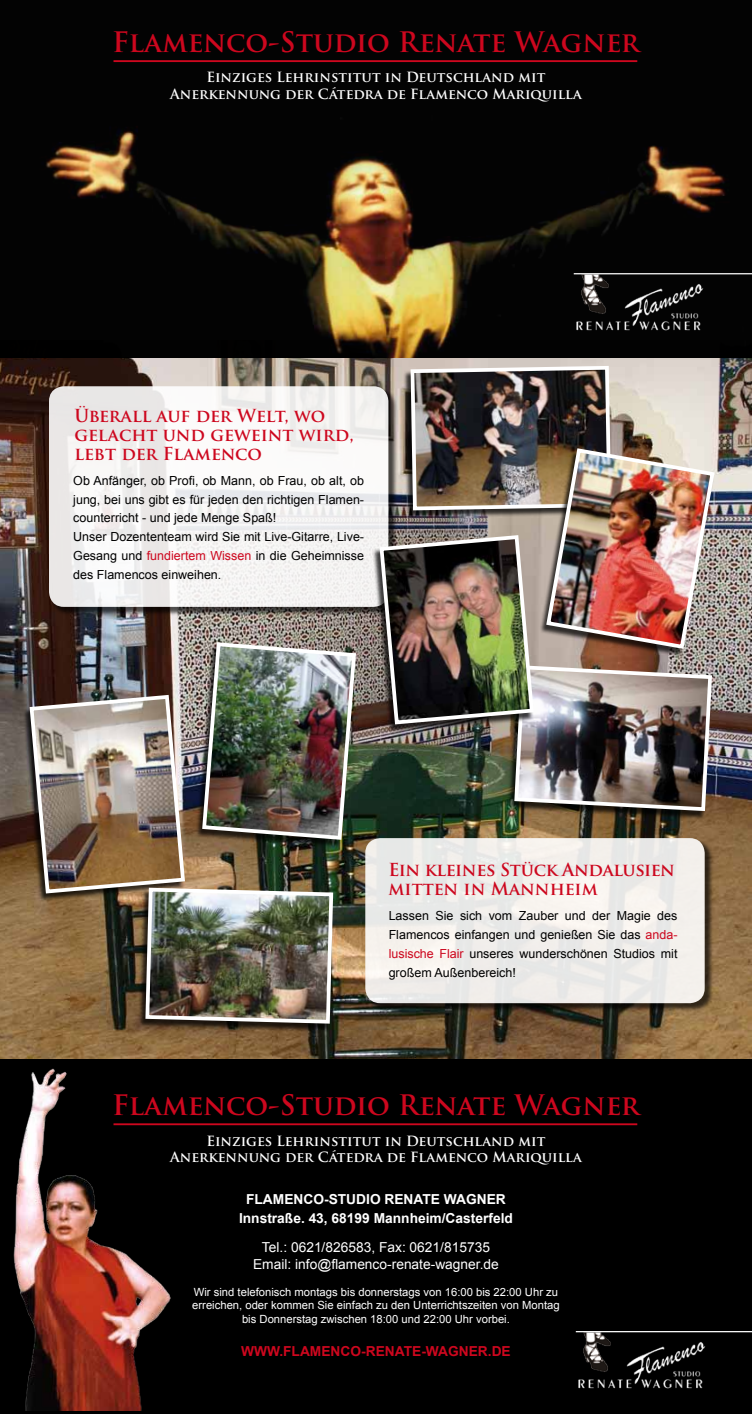
<style>
.page{position:relative;width:752px;height:1414px;background:#fff}
.page>*{position:absolute;margin:0;border:0;box-sizing:border-box;transform-origin:0 0}
.t1{font:700 27.5px "Trajan Pro";color:#cd071e}
.t2{font:700 17.5px/18.8px "Trajan Pro";letter-spacing:-.01em;color:#cd071e}
.t3{font:700 13.75px/16.5px "Trajan Pro";color:#fff;text-align:center}
.t4{font:13.75px/17.5px "Arial";color:#fff;text-align:center}
.t5{font:700 13.75px/18.8px "Arial";color:#fff;text-align:center}
.t6{font:700 13.75px "Arial";color:#cd071e}
.t7{font:12.5px/18.8px "Arial";color:#000}
.t8{font:11.25px/13.8px "Arial";color:#fff;text-align:center}
.s1{color:#cd071e}
</style>
<div class="page">
<img style="left:0;top:358px;width:751px;height:701px">
<div style="left:50px;top:387px;width:347px;height:229px;background:#000;opacity:.75"></div>
<div style="left:49px;top:386px;width:339px;height:221px;background:linear-gradient(to right,#f0eeee,#f6f6f5);border-radius:15px"></div>
<div style="left:366px;top:839px;width:347px;height:173px;background:#000;opacity:.75"></div>
<div style="left:365px;top:838px;width:339px;height:165px;background:#f0edea;border-radius:15px"></div>
<img style="left:0;top:0;width:751px;height:358px">
<img style="left:570px;top:274px;width:148px;height:64px">
<hr style="left:573px;top:273px;width:178px;height:1px;background:#fff">
<hr style="left:113px;top:60px;width:524px;height:2px;background:#cd071e">
<div style="left:507px;top:667px;width:205px;height:152px;background:#000;opacity:.75"></div>
<div style="left:0;top:1059px;width:751px;height:355px;background:#000"></div>
<img style="left:1px;top:1047px;width:178px;height:363px">
<img style="left:575px;top:1332px;width:145px;height:57px">
<hr style="left:575px;top:1331px;width:176px;height:1px;background:#fff">
<hr style="left:113px;top:1123px;width:524px;height:2px;background:#cd071e">
<div style="left:23px;top:696px;width:162px;height:206px;background:#000;opacity:.75"></div>
<div style="left:138px;top:889px;width:195px;height:143px;background:#000;opacity:.75"></div>
<div style="left:372px;top:537px;width:161px;height:196px;background:#000;opacity:.75"></div>
<img style="left:377px;top:364px;width:339px;height:449px">
<img style="left:28px;top:640px;width:330px;height:385px">
<h1 class="t1" style="left:112px;top:25px;width:529px">Flamenco-Studio Renate Wagner</h1>
<p class="t3" style="left:170px;top:69px;width:413px">Einziges Lehrinstitut in Deutschland mit<br>Anerkennung der Cátedra de Flamenco Mariquilla</p>
<h2 class="t2" style="left:74px;top:407px;width:280px">Überall auf der Welt, wo gelacht und geweint wird, lebt der Flamenco</h2>
<p class="t7" style="left:73px;top:471px;width:292px">Ob Anfänger, ob Profi, ob Mann, ob Frau, ob alt, ob jung, bei uns gibt es für jeden den richtigen Flamen&shy;counterricht - und jede Menge Spaß!<br>Unser Dozententeam wird Sie mit Live-Gitarre, Live-Gesang und <span class="s1">fundiertem Wissen</span> in die Geheimnisse des Flamencos einweihen.</p>
<h2 class="t2" style="left:388px;top:860px;width:288px">Ein kleines Stück Andalusien mitten in Mannheim</h2>
<p class="t7" style="left:388px;top:907px;width:290px;text-align:justify">Lassen Sie sich vom Zauber und der Magie des Flamencos einfangen und genießen Sie das <span class="s1">anda&shy;lusische Flair</span> unseres wunderschönen Studios mit großem Außenbereich!</p>
<h1 class="t1" style="left:112px;top:1088px;width:529px">Flamenco-Studio Renate Wagner</h1>
<p class="t3" style="left:170px;top:1132px;width:413px">Einziges Lehrinstitut in Deutschland mit<br>Anerkennung der Cátedra de Flamenco Mariquilla</p>
<p class="t5" style="left:239px;top:1190px;width:275px">FLAMENCO-STUDIO RENATE WAGNER<br>INNSTRAßE. 43, 68199 MANNHEIM/CASTERFELD</p>
<p class="t4" style="left:253px;top:1238px;width:247px">Tel.: 0621/826583, Fax: 0621/815735<br>Email: info@flamenco-renate-wagner.de</p>
<p class="t8" style="left:192px;top:1285px;width:369px">Wir sind telefonisch montags bis donnerstags von 16:00 bis 22:00 Uhr zu erreichen, oder kommen Sie einfach zu den Unterrichtszeiten von Montag bis Donnerstag zwischen 18:00 und 22:00 Uhr vorbei.</p>
<p class="t6" style="left:241px;top:1341px;width:14px">WWW</p>
<p class="t6" style="left:279px;top:1341px;width:233px">.FLAMENCO-RENATE-WAGNER.DE</p>
</div>
